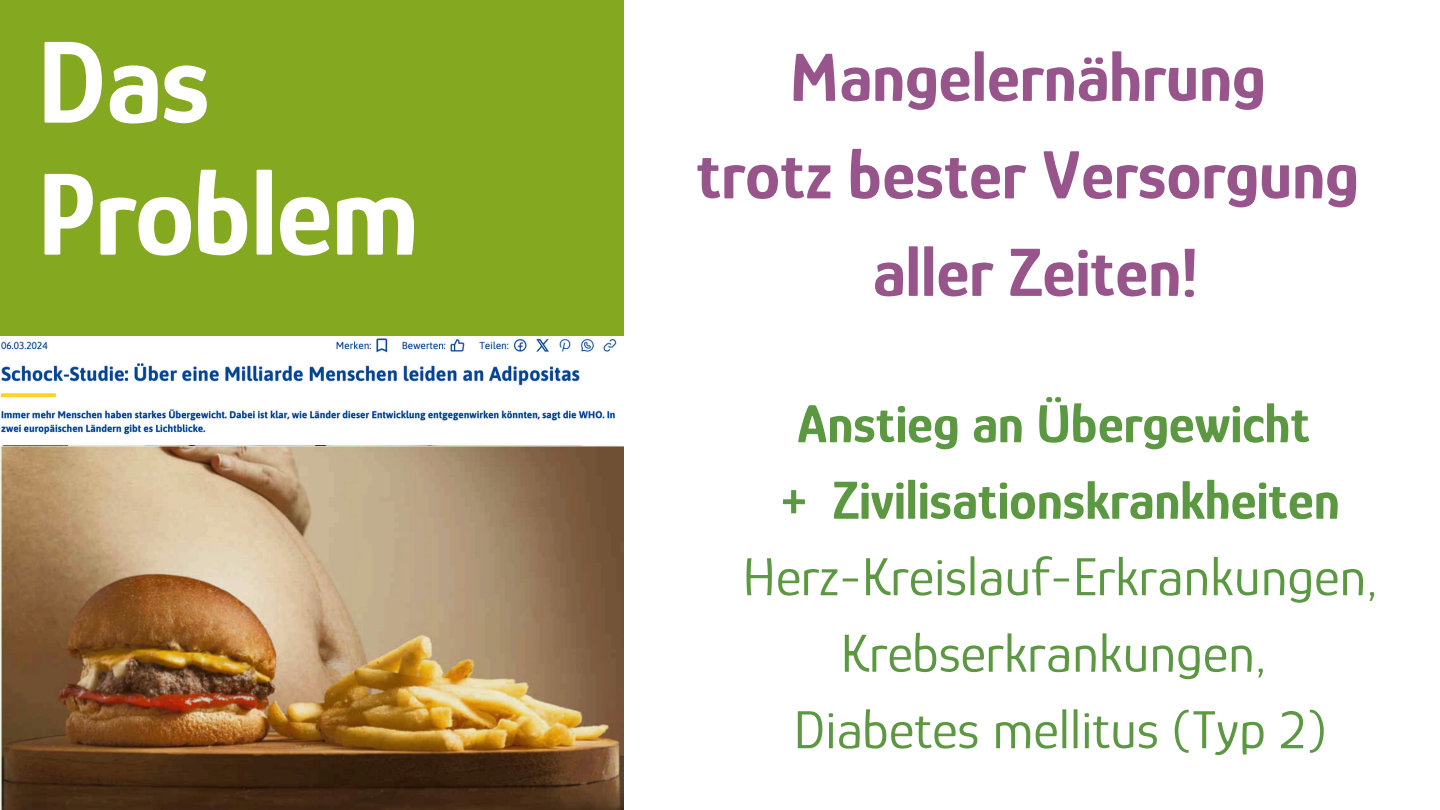
<style>
.page{position:relative;width:1440px;height:810px;background:#fff}
.page>*{position:absolute;margin:0;border:0;box-sizing:border-box;transform-origin:0 0}
.t1{font:700 120px/132px "Glory";letter-spacing:-.01em;color:#fff}
.t2{font:700 70px/97.5px "Glory";color:#97558c;text-align:center}
.t3{font:55px/76.5px "Glory";color:#5c9841;text-align:center}
.t4{font:700 55px "Glory";color:#5c9841}
</style>
<div class="page">
<div style="left:0;top:0;width:623px;height:810px;background:#85a821"></div>
<img style="left:0;top:337px;width:623px;height:473px">
<p class="t1" style="left:37px;top:16px;width:383px">Das<br>Problem</p>
<h1 class="t2" style="left:696px;top:28px;width:664px">Mangelernährung<br>trotz bester Versorgung aller Zeiten!</h1>
<p class="t4" style="left:797px;top:393px;width:515px">Anstieg an Übergewicht</p>
<p class="t4" style="left:780px;top:469px;width:561px">+ Zivilisationskrankheiten</p>
<h2 class="t3" style="left:742px;top:538px;width:637px">Herz-Kreislauf-Erkrankungen,<br>Krebserkrankungen,</h2>
<p class="t3" style="left:793px;top:691px;width:535px">Diabetes mellitus (Typ 2)</p>
</div>
